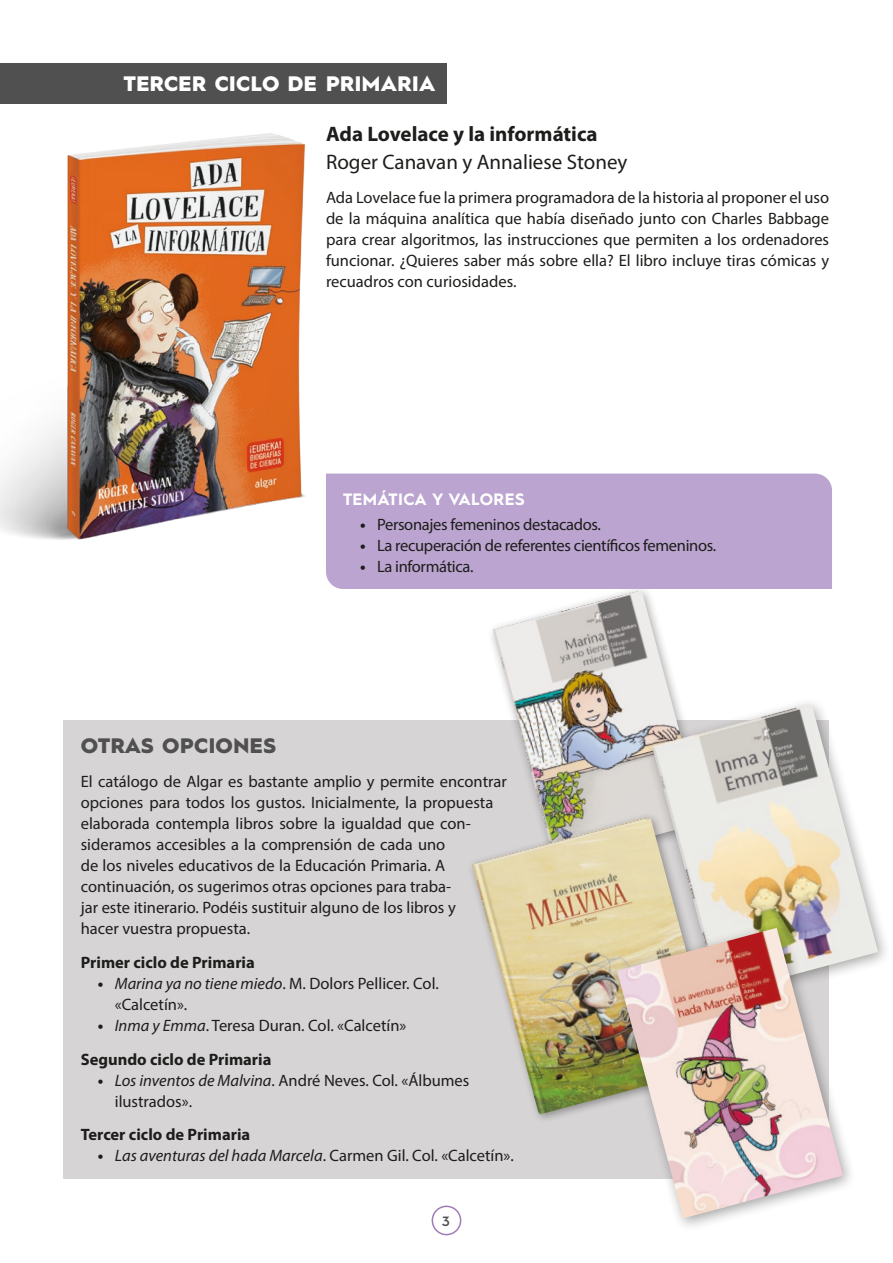
<style>
.page{position:relative;width:893px;height:1263px;background:#fff}
.page>*{position:absolute;margin:0;border:0;box-sizing:border-box;transform-origin:0 0}
.Autoria{font:21px "Myriad Pro";color:#1d1d1b}
.Títol_llibre{font:700 21px "Myriad Pro";color:#1d1d1b}
.Títol_dins{font:900 21px "Hurme Geometric Sans 1";letter-spacing:.02em;color:#fff}
.Títol_Altres_opcions{font:900 21px "Hurme Geometric Sans 1";letter-spacing:.02em;color:#515050}
.Text{font:16.5px/21px "Myriad Pro";color:#1d1d1b}
.Text-2{font:16.5px "Myriad Pro";letter-spacing:-.02em;color:#1d1d1b}
.Text-3{font:700 16.5px "Myriad Pro";color:#1d1d1b}
.t1{font:italic 16.5px "Myriad Pro";color:#1d1d1b}
.Títol_Temàtica_i_val{font:700 16.5px "Hurme Geometric Sans 1";letter-spacing:.02em;color:#fff}
.t2{font:600 13.5px "Hurme Geometric Sans 1";color:#515050}
.s1{font-weight:700}
.s2{font-style:italic}
.s3{font-weight:700;font-style:normal}
.s4{font-style:normal}
</style>
<div class="page">
<img style="left:0;top:133px;width:337px;height:407px">
<div style="left:432px;top:1205px;width:29px;height:30px;border:2px solid #a07bb6;border-radius:50%"></div>
<div style="left:64px;top:720px;width:765px;height:458px;background:#d6d4d5"></div>
<div style="left:487px;top:584px;width:227px;height:288px;background:#1d1d1b;opacity:.4"></div>
<img style="left:493px;top:590px;width:211px;height:222px">
<div style="left:644px;top:696px;width:248px;height:312px;background:#1d1d1b;opacity:.4"></div>
<img style="left:652px;top:703px;width:226px;height:292px">
<div style="left:0;top:64px;width:446px;height:40px;background:#515050"></div>
<div style="left:326px;top:474px;width:506px;height:115px;background:#bba4cf"></div>
<div style="left:466px;top:812px;width:261px;height:311px;background:#1d1d1b;opacity:.4"></div>
<img style="left:472px;top:816px;width:245px;height:299px">
<div style="left:609px;top:920px;width:248px;height:312px;background:#1d1d1b;opacity:.4"></div>
<img style="left:617px;top:928px;width:226px;height:290px">
<p class="Títol_dins" style="left:124px;top:69px;width:313px">TERCER CICLO DE PRIMARIA</p>
<p class="Títol_llibre" style="left:326px;top:120px;width:273px">Ada Lovelace y la informática</p>
<p class="Autoria" style="left:326px;top:149px;width:303px">Roger Canavan y Annaliese Stoney</p>
<p class="Text" style="left:326px;top:187px;width:505px;text-align:justify">Ada Lovelace fue la primera programadora de la historia al proponer el uso de la máquina analítica que había diseñado junto con Charles Babbage para crear algoritmos, las instrucciones que permiten a los ordenadores funcionar. ¿Quieres saber más sobre ella? El libro incluye tiras cómicas y recuadros con curiosidades.</p>
<p class="Títol_Temàtica_i_val" style="left:343px;top:487px;width:183px">TEMÁTICA Y VALORES</p>
<p class="Text-2" style="left:360px;top:514px;width:242px"><span class="s1">•</span> Personajes femeninos destacados.</p>
<p class="Text-2" style="left:360px;top:535px;width:358px"><span class="s1">•</span> La recuperación de referentes científicos femeninos.</p>
<p class="Text-2" style="left:360px;top:556px;width:115px"><span class="s1">•</span> La informática.</p>
<p class="Títol_Altres_opcions" style="left:81px;top:731px;width:197px">OTRAS OPCIONES</p>
<p class="Text" style="left:81px;top:771px;width:427px">El catálogo de Algar es bastante amplio y permite encontrar opciones para todos los gustos. Inicialmente, la propuesta elaborada contempla libros sobre la igualdad que con&shy;sideramos accesibles a la comprensión de cada uno<br>de los niveles educativos de la Educación Primaria. A continuación, os sugerimos otras opciones para traba-<br>jar este itinerario. Podéis sustituir alguno de los libros y<br>hacer vuestra propuesta.</p>
<p class="Text-3" style="left:81px;top:951px;width:176px">Primer ciclo de Primaria</p>
<p class="Text" style="left:115px;top:973px;width:325px;text-indent:-17px"><span class="s1">•</span> <span class="s2">Marina ya no tiene miedo</span>. M. Dolors Pellicer. Col. «Calcetín».</p>
<p class="Text" style="left:98px;top:1015px;width:310px"><span class="s1">•</span> <span class="s2">Inma y Emma</span>. Teresa Duran. Col. «Calcetín»</p>
<p class="Text-3" style="left:81px;top:1048px;width:192px">Segundo ciclo de Primaria</p>
<p class="Text" style="left:115px;top:1069px;width:356px;text-indent:-17px"><span class="s1">•</span> <span class="s2">Los inventos de Malvina</span>. André Neves. Col. «Álbumes ilustrados».</p>
<p class="Text-3" style="left:81px;top:1124px;width:171px">Tercer ciclo de Primaria</p>
<p class="t1" style="left:98px;top:1146px;width:418px"><span class="s3">•</span> Las aventuras del hada Marcela<span class="s4">. Carmen Gil. Col. «Calcetín».</span></p>
<p class="t2" style="left:442px;top:1211px;width:9px">3</p>
</div>
